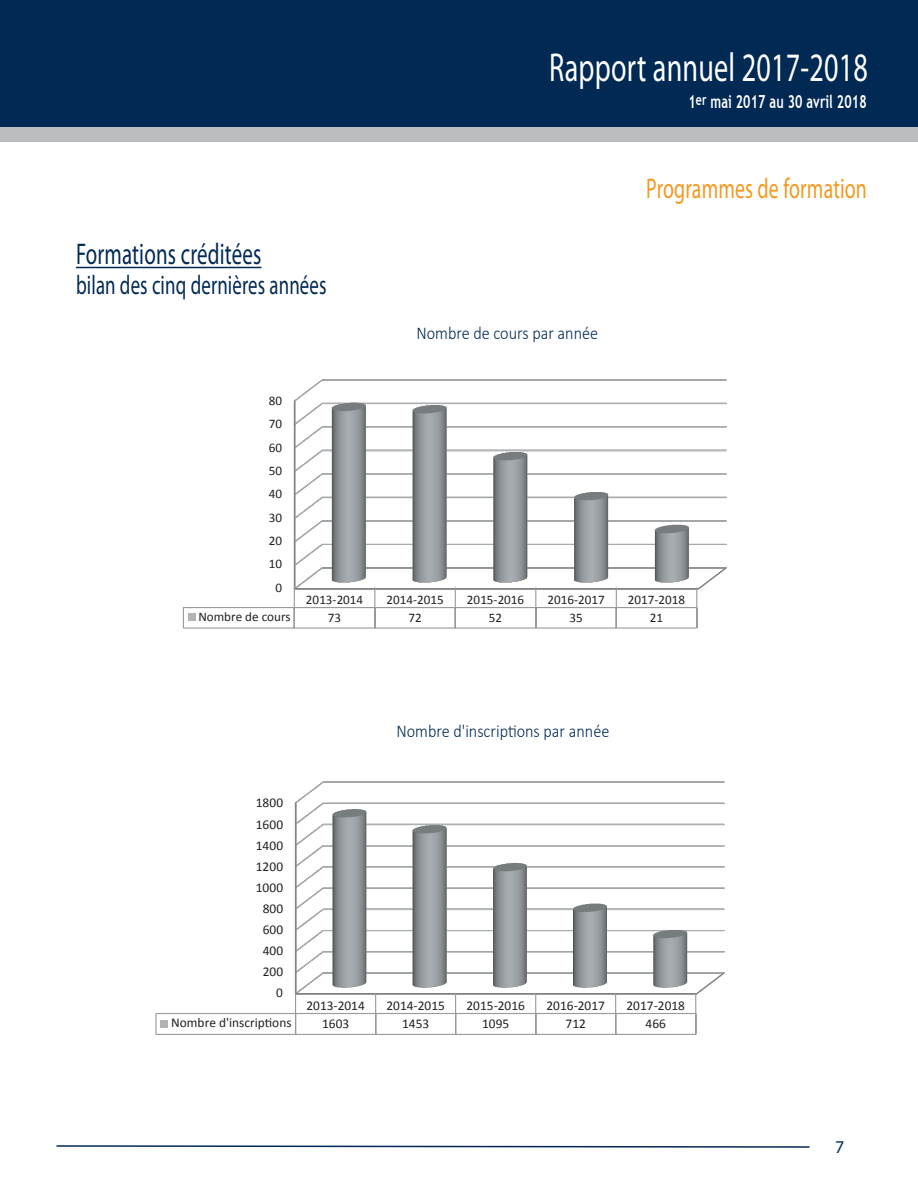
<style>
.page{position:relative;width:918px;height:1188px;background:#fff}
.page>*{position:absolute;margin:0;border:0;box-sizing:border-box;transform-origin:0 0}
.t1{font:40.5px "Myriad Pro";letter-spacing:.01em;color:#fff;scale:.7 1}
.t2{font:30px "Myriad Pro";letter-spacing:.01em;color:#002a54;scale:.7 1}
.t3{font:28.5px "Myriad Pro";letter-spacing:.01em;color:#f7971d;scale:.7 1}
.t4{font:27px "Myriad Pro";letter-spacing:.01em;color:#002a54;scale:.7 1}
.t5{font:300 18px "Calibri";color:#002a54;scale:.9 1}
.t6{font:700 18px "Trebuchet MS";letter-spacing:.01em;color:#fff;scale:.7 1}
.t7{font:18px "Myriad Pro";color:#002a54}
.t8{font:13.35px "Calibri";color:#231f20}
.t9{font:13.05px "Calibri";color:#231f20}
</style>
<div class="page">
<svg style="left:56px;top:1145px;width:754px;height:3px"></svg>
<hr style="left:76px;top:267px;width:186px;height:1px;background:#002a54">
<div style="left:0;top:0;width:918px;height:128px;background:#002953"></div>
<div style="left:0;top:127px;width:918px;height:15px;background:#bcbdc0"></div>
<img style="left:293px;top:379px;width:434px;height:211px">
<hr style="left:183px;top:607px;width:514px;height:1px;background:#989a9d">
<svg style="left:183px;top:608px;width:1px;height:19px"></svg>
<hr style="left:183px;top:627px;width:514px;height:2px;background:#989a9d">
<svg style="left:294px;top:587px;width:1px;height:40px"></svg>
<svg style="left:374px;top:587px;width:1px;height:40px"></svg>
<svg style="left:455px;top:587px;width:1px;height:40px"></svg>
<svg style="left:535px;top:587px;width:1px;height:40px"></svg>
<svg style="left:616px;top:587px;width:1px;height:40px"></svg>
<svg style="left:696px;top:587px;width:1px;height:40px"></svg>
<div style="left:188px;top:614px;width:7px;height:7px;background:#b2b3b7"></div>
<img style="left:294px;top:781px;width:431px;height:215px">
<hr style="left:156px;top:1013px;width:540px;height:1px;background:#989a9d">
<hr style="left:155px;top:1014px;width:2px;height:20px;background:#989a9d">
<hr style="left:156px;top:1034px;width:540px;height:1px;background:#989a9d">
<svg style="left:295px;top:993px;width:1px;height:41px"></svg>
<svg style="left:375px;top:993px;width:1px;height:41px"></svg>
<svg style="left:455px;top:993px;width:1px;height:41px"></svg>
<svg style="left:535px;top:993px;width:1px;height:41px"></svg>
<svg style="left:615px;top:993px;width:1px;height:41px"></svg>
<svg style="left:695px;top:993px;width:1px;height:41px"></svg>
<div style="left:161px;top:1020px;width:7px;height:7px;background:#b2b3b7"></div>
<p class="t1" style="left:549px;top:43px;width:457px">Rapport annuel 2017-2018</p>
<p class="t6" style="left:688px;top:90px;width:256px">1<sup>er</sup> mai 2017 au 30 avril 2018</p>
<p class="t2" style="left:76px;top:236px;width:266px">Formations créditées</p>
<p class="t4" style="left:76px;top:269px;width:360px">bilan des cinq dernières années</p>
<p class="t9" style="left:269px;top:393px;width:15px">80</p>
<p class="t9" style="left:269px;top:416px;width:15px">70</p>
<p class="t9" style="left:269px;top:439px;width:15px">60</p>
<p class="t9" style="left:269px;top:463px;width:15px">50</p>
<p class="t9" style="left:269px;top:486px;width:15px">40</p>
<p class="t9" style="left:269px;top:509px;width:15px">30</p>
<p class="t9" style="left:269px;top:533px;width:15px">20</p>
<p class="t9" style="left:269px;top:556px;width:15px">10</p>
<p class="t9" style="left:275px;top:579px;width:8px">0</p>
<p class="t5" style="left:417px;top:322px;width:203px">Nombre de cours par année</p>
<p class="t3" style="left:646px;top:171px;width:317px">Programmes de formation</p>
<p class="t9" style="left:306px;top:591px;width:59px">2013-2014</p>
<p class="t9" style="left:386px;top:591px;width:59px">2014-2015</p>
<p class="t9" style="left:467px;top:591px;width:59px">2015-2016</p>
<p class="t9" style="left:547px;top:591px;width:59px">2016-2017</p>
<p class="t9" style="left:628px;top:591px;width:59px">2017-2018</p>
<p class="t9" style="left:198px;top:609px;width:94px">Nombre de cours</p>
<p class="t9" style="left:328px;top:609px;width:15px">73</p>
<p class="t9" style="left:408px;top:609px;width:15px">72</p>
<p class="t9" style="left:489px;top:609px;width:15px">52</p>
<p class="t9" style="left:569px;top:609px;width:15px">35</p>
<p class="t9" style="left:650px;top:609px;width:15px">21</p>
<p class="t8" style="left:256px;top:795px;width:29px">1800</p>
<p class="t8" style="left:256px;top:816px;width:29px">1600</p>
<p class="t8" style="left:256px;top:837px;width:29px">1400</p>
<p class="t8" style="left:256px;top:858px;width:29px">1200</p>
<p class="t8" style="left:256px;top:879px;width:29px">1000</p>
<p class="t8" style="left:263px;top:900px;width:22px">800</p>
<p class="t8" style="left:263px;top:921px;width:22px">600</p>
<p class="t8" style="left:263px;top:942px;width:22px">400</p>
<p class="t8" style="left:263px;top:963px;width:22px">200</p>
<p class="t8" style="left:276px;top:985px;width:8px">0</p>
<p class="t5" style="left:396px;top:720px;width:238px">Nombre d'inscriptions par année</p>
<p class="t8" style="left:306px;top:997px;width:60px">2013-2014</p>
<p class="t8" style="left:386px;top:997px;width:60px">2014-2015</p>
<p class="t8" style="left:466px;top:997px;width:60px">2015-2016</p>
<p class="t8" style="left:546px;top:997px;width:60px">2016-2017</p>
<p class="t8" style="left:627px;top:997px;width:60px">2017-2018</p>
<p class="t8" style="left:171px;top:1015px;width:122px">Nombre d'inscriptions</p>
<p class="t8" style="left:322px;top:1015px;width:29px">1603</p>
<p class="t8" style="left:402px;top:1015px;width:29px">1453</p>
<p class="t8" style="left:482px;top:1015px;width:29px">1095</p>
<p class="t8" style="left:566px;top:1015px;width:22px">712</p>
<p class="t8" style="left:646px;top:1015px;width:22px">466</p>
<p class="t7" style="left:835px;top:1136px;width:11px">7</p>
</div>
